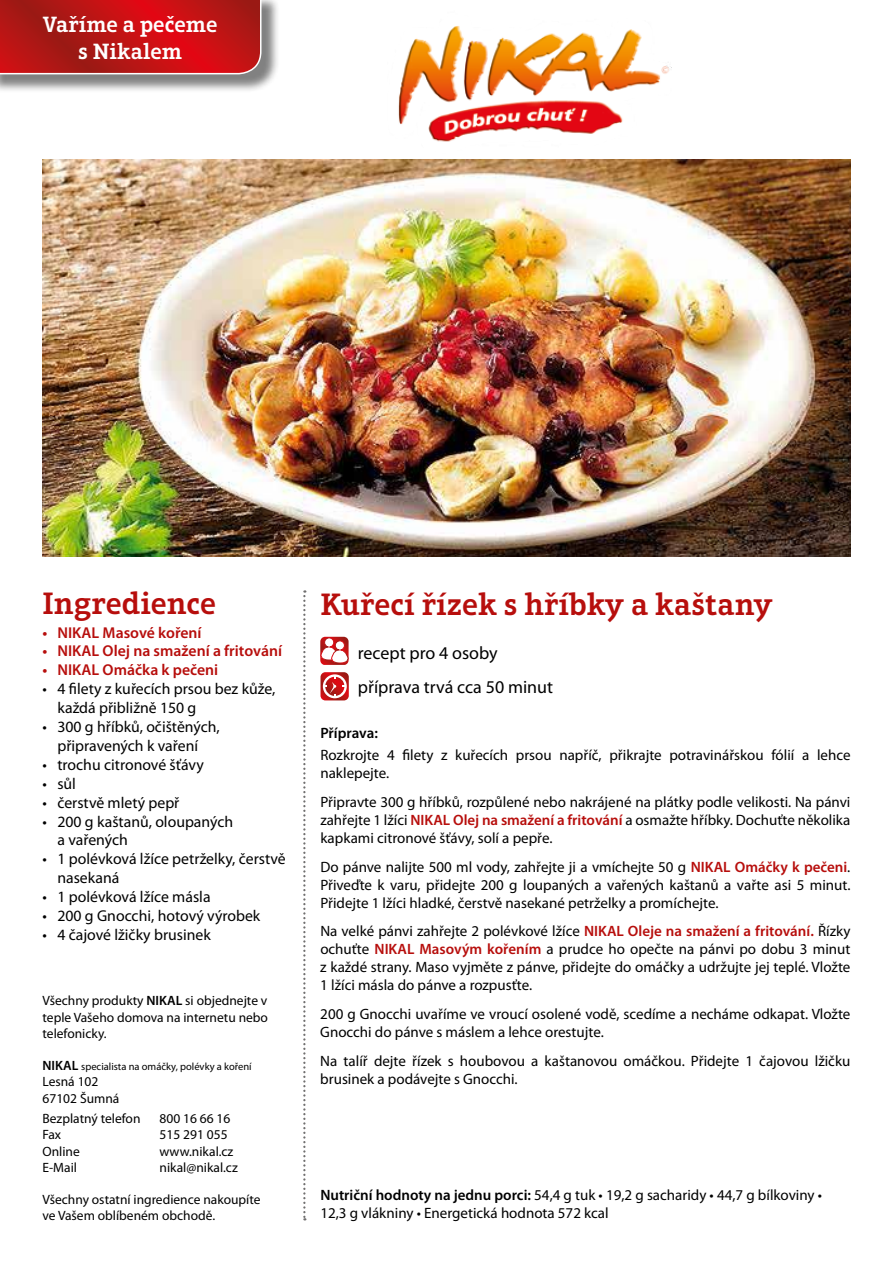
<style>
.page{position:relative;width:893px;height:1263px;background:#fff}
.page>*{position:absolute;margin:0;border:0;box-sizing:border-box;transform-origin:0 0}
.t1{font:600 31.5px "Aptifer Slab LT Pro";color:#b70e0c}
.t2{font:600 22.5px/27px "Aptifer Slab LT Pro";color:#fff;text-align:center}
.t3{font:18px/34.2px "Myriad Pro";color:#000}
.t4{font:15.75px/18.9px "Myriad Pro";color:#000}
.t5{font:600 15.75px "Myriad Pro";color:#b70e0c}
.t6{font:15px/18px "Myriad Pro";color:#000}
.t7{font:600 15px "Myriad Pro";letter-spacing:-.005em;color:#000}
.t8{font:13.5px/16.2px "Myriad Pro";color:#000}
.t9{font:10.5px "Myriad Pro";color:#000}
.s1{font-weight:600}
.s2{font-weight:600;font-size:13.5px}
.s3{font-weight:600;color:#b70e0c}
</style>
<div class="page">
<div style="left:0;top:0;width:280px;height:93px;background:#000;opacity:.5"></div>
<svg style="left:0;top:0;width:262px;height:75px;background:#bd1b1b"></svg>
<svg style="left:303px;top:590px;width:2px;height:630px"></svg>
<img style="left:398px;top:26px;width:274px;height:116px">
<svg style="left:320px;top:637px;width:29px;height:28px"></svg>
<svg style="left:320px;top:672px;width:29px;height:28px"></svg>
<img style="left:43px;top:159px;width:807px;height:397px">
<h2 class="t2" style="left:43px;top:10px;width:176px">Vaříme a pečeme s Nikalem</h2>
<h1 class="t1" style="left:43px;top:585px;width:175px">Ingredience</h1>
<p class="t5" style="left:43px;top:622px;width:161px">• NIKAL Masové koření</p>
<p class="t5" style="left:43px;top:641px;width:241px">• NIKAL Olej na smažení a fritování</p>
<p class="t5" style="left:43px;top:660px;width:177px">• NIKAL Omáčka k pečeni</p>
<p class="t4" style="left:57px;top:679px;width:220px;text-indent:-15px">• 4 filety z kuřecích prsou bez kůže, každá přibližně 150 g</p>
<p class="t4" style="left:43px;top:717px;width:179px;text-align:center">• 300 g hříbků, očištěných, připravených k vaření</p>
<p class="t4" style="left:43px;top:755px;width:163px">• trochu citronové šťávy</p>
<p class="t4" style="left:43px;top:774px;width:35px">• sůl</p>
<p class="t4" style="left:43px;top:793px;width:138px">• čerstvě mletý pepř</p>
<p class="t4" style="left:57px;top:811px;width:177px;text-indent:-15px">• 200 g kaštanů, oloupaných a vařených</p>
<p class="t4" style="left:57px;top:849px;width:230px;text-indent:-15px">• 1 polévková lžíce petrželky, čerstvě nasekaná</p>
<p class="t4" style="left:43px;top:887px;width:170px">• 1 polévková lžíce másla</p>
<p class="t4" style="left:43px;top:906px;width:219px">• 200 g Gnocchi, hotový výrobek</p>
<p class="t4" style="left:43px;top:925px;width:170px">• 4 čajové lžičky brusinek</p>
<p class="t8" style="left:43px;top:992px;width:227px;text-align:justify">Všechny produkty <span class="s1">NIKAL</span> si objednejte v teple Vašeho domova na internetu nebo telefonicky.</p>
<p class="t9" style="left:43px;top:1060px;width:211px"><span class="s2">NIKAL</span> specialista na omáčky, polévky a koření</p>
<p class="t8" style="left:43px;top:1073px;width:78px">Lesná 102<br>67102 Šumná</p>
<p class="t8" style="left:43px;top:1110px;width:100px">Bezplatný telefon</p>
<p class="t8" style="left:160px;top:1110px;width:72px">800 16 66 16</p>
<p class="t8" style="left:43px;top:1126px;width:20px">Fax</p>
<p class="t8" style="left:160px;top:1126px;width:70px">515 291 055</p>
<p class="t8" style="left:43px;top:1143px;width:39px">Online</p>
<p class="t8" style="left:160px;top:1143px;width:75px">www.nikal.cz</p>
<p class="t8" style="left:43px;top:1159px;width:36px">E-Mail</p>
<p class="t8" style="left:160px;top:1159px;width:80px">nikal@nikal.cz</p>
<p class="t8" style="left:43px;top:1191px;width:219px">Všechny ostatní ingredience nakoupíte ve Vašem oblíbeném obchodě.</p>
<h1 class="t1" style="left:320px;top:585px;width:454px">Kuřecí řízek s hříbky a kaštany</h1>
<p class="t3" style="left:358px;top:635px;width:197px">recept pro 4 osoby příprava trvá cca 50 minut</p>
<p class="t7" style="left:320px;top:723px;width:59px">Příprava:</p>
<p class="t6" style="left:320px;top:746px;width:532px">Rozkrojte 4 filety z kuřecích prsou napříč, přikrajte potravinářskou fólií a lehce naklepejte.</p>
<p class="t6" style="left:320px;top:793px;width:532px;text-align:justify">Připravte 300 g hříbků, rozpůlené nebo nakrájené na plátky podle velikosti. Na pánvi zahřejte 1 lžíci <span class="s3">NIKAL Olej na smažení a fritování</span> a osmažte hříbky. Dochuťte několika kapkami citronové šťávy, solí a pepře.</p>
<p class="t6" style="left:320px;top:857px;width:532px;text-align:justify">Do pánve nalijte 500 ml vody, zahřejte ji a vmíchejte 50 g <span class="s3">NIKAL Omáčky k pečeni</span>.<br>Přiveďte k varu, přidejte 200 g loupaných a vařených kaštanů a vařte asi 5 minut.<br>Přidejte 1 lžíci hladké, čerstvě nasekané petrželky a promíchejte.</p>
<p class="t6" style="left:320px;top:922px;width:532px;text-align:justify">Na velké pánvi zahřejte 2 polévkové lžíce <span class="s3">NIKAL Oleje na smažení a fritování.</span> Řízky ochuťte <span class="s3">NIKAL Masovým kořením</span> a prudce ho opečte na pánvi po dobu 3 minut z každé strany. Maso vyjměte z pánve, přidejte do omáčky a udržujte jej teplé. Vložte 1 lžíci másla do pánve a rozpusťte.</p>
<p class="t6" style="left:320px;top:1004px;width:532px">200 g Gnocchi uvaříme ve vroucí osolené vodě, scedíme a necháme odkapat. Vložte<br>Gnocchi do pánve s máslem a lehce orestujte.</p>
<p class="t6" style="left:320px;top:1051px;width:532px">Na talíř dejte řízek s houbovou a kaštanovou omáčkou. Přidejte 1 čajovou lžičku brusinek a podávejte s Gnocchi.</p>
<p class="t6" style="left:320px;top:1185px;width:503px"><span class="s1">Nutriční hodnoty na jednu porci:</span> 54,4 g tuk • 19,2 g sacharidy • 44,7 g bílkoviny •<br>12,3 g vlákniny • Energetická hodnota 572 kcal</p>
</div>
